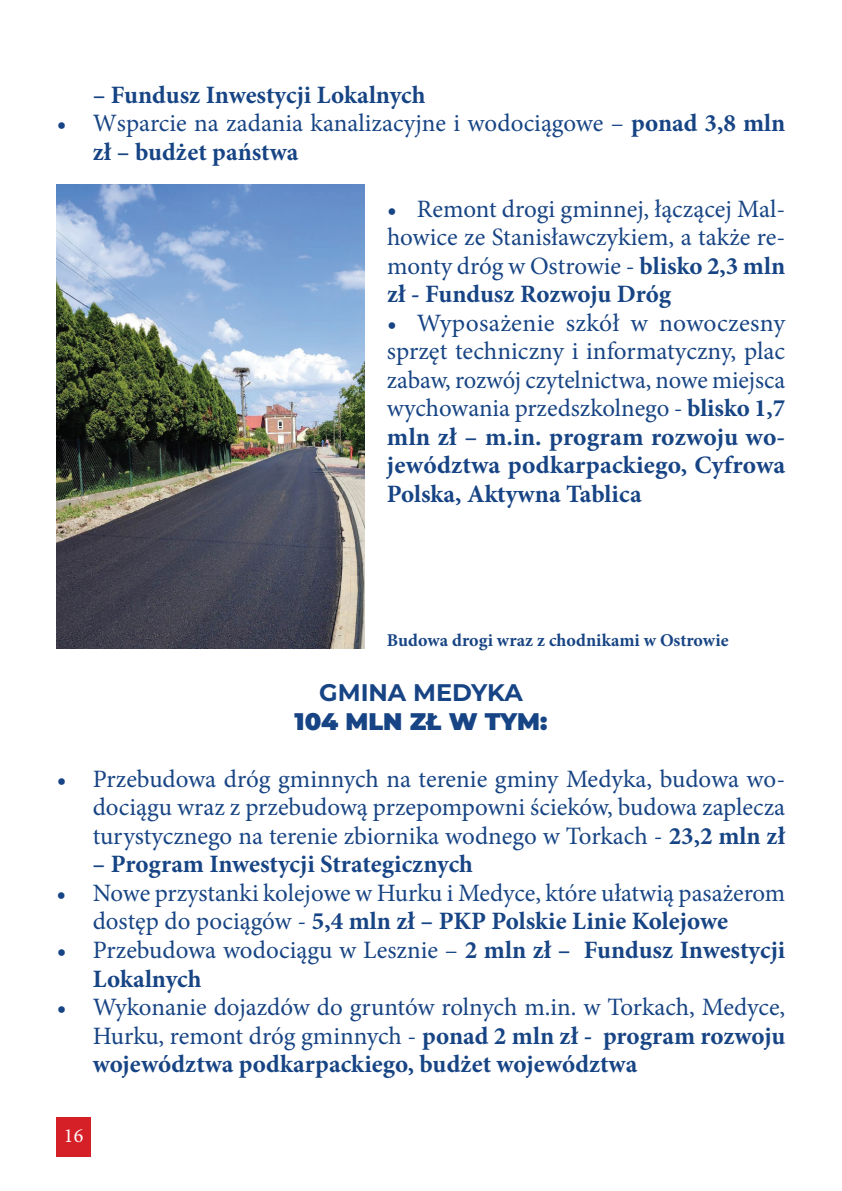
<style>
.page{position:relative;width:842px;height:1191px;background:#fff}
.page>*{position:absolute;margin:0;border:0;box-sizing:border-box;transform-origin:0 0}
.t1{font:25px/28.4px "Minion Pro";color:#174484;text-align:justify}
.t2{font:700 25px/28.4px "Minion Pro";color:#174484}
.t3{font:900 24px "Montserrat";color:#174484}
.t4{font:700 24px "Montserrat";color:#174484}
.t5{font:20px "Minion Pro";color:#fff}
.t6{font:700 18px "Minion Pro";color:#174484}
.s1{font-weight:700}
.s2{font-weight:400}
</style>
<div class="page">
<div style="left:57px;top:1117px;width:34px;height:40px;background:#d52027"></div>
<img style="left:57px;top:184px;width:307px;height:465px">
<p class="t2" style="left:93px;top:80px;width:334px">– Fundusz Inwestycji Lokalnych</p>
<p class="t1" style="left:93px;top:109px;width:694px;text-indent:-36px">• Wsparcie na zadania kanalizacyjne i wodociągowe – <span class="s1">ponad 3,8 mln zł – budżet państwa</span></p>
<p class="t1" style="left:387px;top:195px;width:400px">• Remont drogi gminnej, łączącej Mal&shy;howice ze Stanisławczykiem, a także re&shy;monty dróg w Ostrowie - <span class="s1">blisko 2,3 mln zł - Fundusz Rozwoju Dróg</span></p>
<p class="t1" style="left:387px;top:309px;width:400px">• Wyposażenie szkół w nowoczesny sprzęt techniczny i informatyczny, plac zabaw, rozwój czytelnictwa, nowe miejsca wychowania przedszkolnego - <span class="s1">blisko 1,7 mln zł – m.in. program rozwoju wo&shy;jewództwa podkarpackiego, Cyfrowa Polska, Aktywna Tablica</span></p>
<p class="t6" style="left:387px;top:627px;width:343px">Budowa drogi wraz z chodnikami w Ostrowie</p>
<p class="t4" style="left:319px;top:675px;width:205px">GMINA MEDYKA</p>
<p class="t3" style="left:295px;top:703px;width:254px">104 MLN ZŁ W TYM:</p>
<p class="t1" style="left:93px;top:765px;width:694px;text-indent:-36px">• Przebudowa dróg gminnych na terenie gminy Medyka, budowa wo&shy;dociągu wraz z przebudową przepompowni ścieków, budowa zaplecza turystycznego na terenie zbiornika wodnego w Torkach - <span class="s1">23,2 mln zł</span></p>
<p class="t2" style="left:93px;top:850px;width:382px">– Program Inwestycji Strategicznych</p>
<p class="t1" style="left:93px;top:879px;width:694px;text-indent:-36px">• Nowe przystanki kolejowe w Hurku i Medyce, które ułatwią pasażerom dostęp do pociągów - <span class="s1">5,4 mln zł – PKP Polskie Linie Kolejowe</span></p>
<p class="t2" style="left:93px;top:935px;width:694px;text-indent:-36px"><span class="s2">• Przebudowa wodociągu w Lesznie –</span> 2 mln zł – Fundusz Inwestycji<br>Lokalnych</p>
<p class="t1" style="left:93px;top:993px;width:694px;text-indent:-36px">• Wykonanie dojazdów do gruntów rolnych m.in. w Torkach, Medyce, Hurku, remont dróg gminnych - <span class="s1">ponad 2 mln zł - program rozwoju województwa podkarpackiego, budżet województwa</span></p>
<p class="t5" style="left:64px;top:1122px;width:21px">16</p>
</div>
